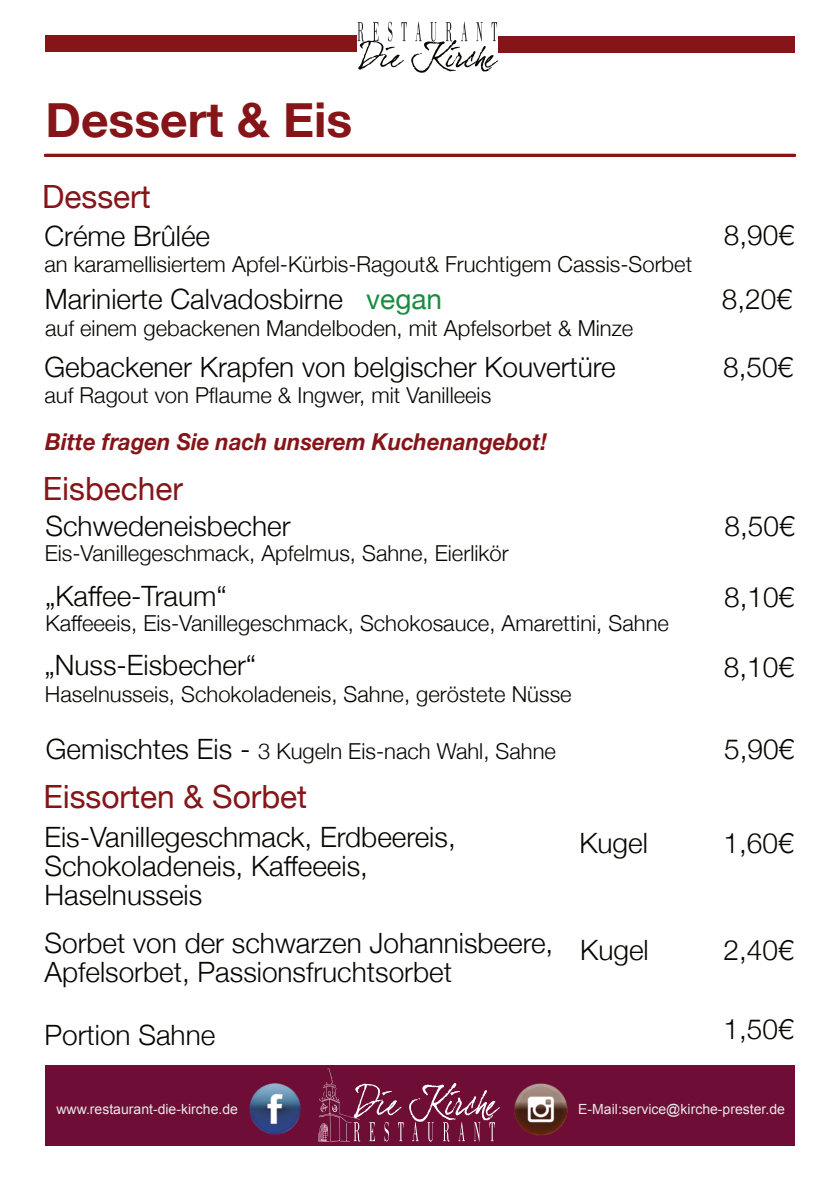
<style>
.page{position:relative;width:840px;height:1191px;background:#fff}
.page>*{position:absolute;margin:0;border:0;box-sizing:border-box;transform-origin:0 0}
.t1{font:700 48px "Helvetica Neue";color:#851518}
.t2{font:32px "Helvetica Neue";color:#851518}
.t3{font:300 28px/28.8px "Helvetica Neue";color:#080704}
.t4{font:italic 700 23.2px "Helvetica Neue";color:#851518;scale:.95 1}
.t5{font:300 22px "Helvetica Neue";color:#080704}
.t6{font:14px "Arial";color:#e7e8e9}
.s1{font-weight:400;color:#198c43}
.s2{font-size:28px}
</style>
<div class="page">
<div style="left:45px;top:35px;width:311px;height:16px;background:#851518"></div>
<div style="left:498px;top:36px;width:296px;height:17px;background:#851518"></div>
<svg style="left:357px;top:22px;width:141px;height:51px"></svg>
<svg style="left:43px;top:153px;width:753px;height:4px;background:#993d3f"></svg>
<div style="left:45px;top:1064px;width:749px;height:81px;background:#6e0d35"></div>
<svg style="left:318px;top:1068px;width:181px;height:73px"></svg>
<img style="left:249px;top:1083px;width:52px;height:51px">
<img style="left:514px;top:1083px;width:52px;height:52px">
<h1 class="t1" style="left:45px;top:90px;width:308px">Dessert &amp; Eis</h1>
<h2 class="t2" style="left:42px;top:177px;width:110px">Dessert</h2>
<p class="t3" style="left:44px;top:221px;width:167px">Créme Brûlée</p>
<p class="t5" style="left:44px;top:251px;width:649px">an karamellisiertem Apfel-Kürbis-Ragout&amp; Fruchtigem Cassis-Sorbet</p>
<p class="t3" style="left:45px;top:284px;width:398px">Marinierte Calvadosbirne <span class="s1">vegan</span></p>
<p class="t5" style="left:45px;top:315px;width:589px">auf einem gebackenen Mandelboden, mit Apfelsorbet &amp; Minze</p>
<p class="t3" style="left:44px;top:352px;width:572px">Gebackener Krapfen von belgischer Kouvertüre</p>
<p class="t5" style="left:44px;top:381px;width:448px">auf Ragout von Pflaume &amp; Ingwer, mit Vanilleeis</p>
<p class="t4" style="left:45px;top:428px;width:529px">Bitte fragen Sie nach unserem Kuchenangebot!</p>
<h2 class="t2" style="left:43px;top:469px;width:141px">Eisbecher</h2>
<p class="t3" style="left:45px;top:511px;width:246px">Schwedeneisbecher</p>
<p class="t5" style="left:45px;top:539px;width:465px">Eis-Vanillegeschmack, Apfelmus, Sahne, Eierlikör</p>
<p class="t3" style="left:45px;top:581px;width:183px">„Kaffee-Traum“</p>
<p class="t5" style="left:45px;top:609px;width:624px">Kaffeeeis, Eis-Vanillegeschmack, Schokosauce, Amarettini, Sahne</p>
<p class="t3" style="left:44px;top:650px;width:213px">„Nuss-Eisbecher“</p>
<p class="t5" style="left:45px;top:680px;width:528px">Haselnusseis, Schokoladeneis, Sahne, geröstete Nüsse</p>
<p class="t5" style="left:46px;top:737px;width:511px"><span class="s2">Gemischtes Eis -</span> 3 Kugeln Eis-nach Wahl, Sahne</p>
<h2 class="t2" style="left:43px;top:778px;width:265px">Eissorten &amp; Sorbet</h2>
<p class="t3" style="left:44px;top:822px;width:412px">Eis-Vanillegeschmack, Erdbeereis,<br>Schokoladeneis, Kaffeeeis,<br>Haselnusseis</p>
<p class="t3" style="left:44px;top:928px;width:510px">Sorbet von der schwarzen Johannisbeere,<br>Apfelsorbet, Passionsfruchtsorbet</p>
<p class="t3" style="left:44px;top:1020px;width:172px">Portion Sahne</p>
<p class="t3" style="left:579px;top:827px;width:70px">Kugel</p>
<p class="t3" style="left:580px;top:935px;width:70px">Kugel</p>
<p class="t3" style="left:723px;top:220px;width:72px">8,90€</p>
<p class="t3" style="left:721px;top:284px;width:72px">8,20€</p>
<p class="t3" style="left:722px;top:352px;width:72px">8,50€</p>
<p class="t3" style="left:724px;top:511px;width:72px">8,50€</p>
<p class="t3" style="left:723px;top:582px;width:72px">8,10€</p>
<p class="t3" style="left:723px;top:651px;width:72px">8,10€</p>
<p class="t3" style="left:723px;top:734px;width:72px">5,90€</p>
<p class="t3" style="left:723px;top:827px;width:72px">1,60€</p>
<p class="t3" style="left:723px;top:935px;width:72px">2,40€</p>
<p class="t3" style="left:723px;top:1014px;width:72px">1,50€</p>
<p class="t6" style="left:56px;top:1103px;width:183px">www.restaurant-die-kirche.de</p>
<p class="t6" style="left:578px;top:1103px;width:208px">E-Mail:service@kirche-prester.de</p>
</div>
